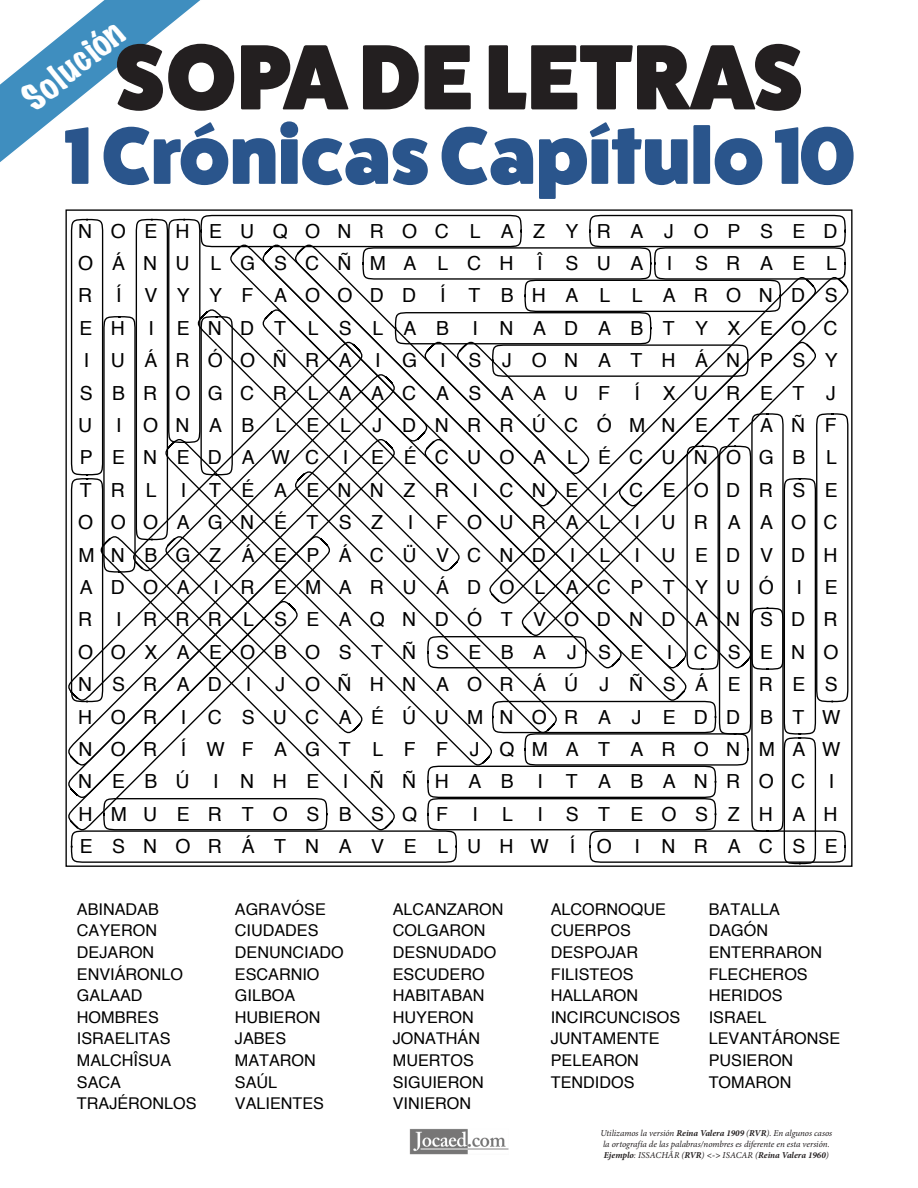
<style>
.page{position:relative;width:918px;height:1188px;background:#fff}
.page>*{position:absolute;margin:0;border:0;box-sizing:border-box;transform-origin:0 0}
.t1{font:800 93px "Fat Frank";letter-spacing:.01em;color:#231f20}
.t2{font:800 81px "Fat Frank";color:#2a558c}
.t3{font:expanded 33px "Marker Felt";color:#fff}
.t4{font:19.35px/32.4px "Helvetica";letter-spacing:.96em;color:#000;text-align:justify}
.t5{font:19.35px/32.4px "Helvetica";letter-spacing:1.005em;color:#000}
.t6{font:16.2px "Helvetica";color:#000}
.t7{font:italic 9px/10.8px "Minion Pro";letter-spacing:-.005em;color:#231f20}
.s1{font-weight:700}
</style>
<div class="page">
<svg style="left:0;top:0;width:200px;height:162px"></svg>
<img style="left:410px;top:1129px;width:98px;height:26px">
<svg style="left:70px;top:214px;width:779px;height:651px"></svg>
<svg style="left:258px;top:307px;width:368px;height:364px"></svg>
<svg style="left:520px;top:338px;width:298px;height:302px"></svg>
<svg style="left:194px;top:307px;width:270px;height:266px"></svg>
<h3 class="t3" style="left:10px;top:82px;width:120px;rotate:-39deg">Solución</h3>
<h1 class="t1" style="left:115px;top:25px;width:689px">SOPA DE LETRAS</h1>
<h2 class="t2" style="left:65px;top:110px;width:790px">1 Crónicas Capítulo 10</h2>
<p class="t4" style="left:78px;top:215px;width:761px">NOEHEUQONROC LAZYRA JOPSED OÁNU LGSCÑMALCH Î SUA I SRAEL R Í VYYFAOODD Í TBHAL LARONDS EH I ENDT LSLAB INADABTYXEOC IUÁRÓOÑRA IG I SJONATHÁNPSY SBROGCRLAACASAAUF</p>
<p class="t4" style="left:78px;top:377px;width:760px;text-indent:556px">Í XURET J U I ONABLEL JDNRRÚCÓMNETAÑF PENEDAWC I EÉCUOA LÉCUNOGB L TRL</p>
<p class="t5" style="left:78px;top:474px;width:761px;text-indent:103px">I TÉAENNZR ICNE ICEODRSE<br>OOOAGNÉTSZ</p>
<p class="t4" style="left:408px;top:507px;width:204px">I FOURAL</p>
<p class="t4" style="left:635px;top:507px;width:205px">I URAAOC</p>
<p class="t4" style="left:78px;top:539px;width:498px">MNBGZÁEPÁCÜVCND I</p>
<p class="t4" style="left:599px;top:539px;width:12px">L</p>
<p class="t4" style="left:78px;top:539px;width:762px;text-indent:556px">I UEDVDH ADOA I REMARUÁDOLACPTYUÓ I E R I RRR LSEAQNDÓT VODNDANSDR OOXAEOBOSTÑSEBAJSE I CSENO NSRAD I</p>
<p class="t4" style="left:78px;top:669px;width:764px;text-align:left;text-indent:197px">JOÑHNAORÁÚJÑSÁERES<br>HOR I CSUCAÉÚUMNORA J EDDBTW<br>NOR ÍWF AGT LF F JQMAT ARONMAW<br>NEBÚ I NHE I ÑÑHAB I TABANROC I<br>HMUERTOSBSQF</p>
<p class="t5" style="left:80px;top:798px;width:760px;text-align:right">I STEOSZHAH<br>ESNORÁTNAVELUHWÍ O I NRACSE</p>
<p class="t4" style="left:473px;top:798px;width:7px">I</p>
<p class="t4" style="left:502px;top:798px;width:12px">L</p>
<p class="t6" style="left:77px;top:897px;width:83px">ABINADAB</p>
<p class="t6" style="left:235px;top:897px;width:92px">AGRAVÓSE</p>
<p class="t6" style="left:393px;top:897px;width:112px">ALCANZARON</p>
<p class="t6" style="left:551px;top:897px;width:117px">ALCORNOQUE</p>
<p class="t6" style="left:709px;top:897px;width:73px">BATALLA</p>
<p class="t6" style="left:77px;top:918px;width:82px">CAYERON</p>
<p class="t6" style="left:235px;top:918px;width:85px">CIUDADES</p>
<p class="t6" style="left:393px;top:918px;width:94px">COLGARON</p>
<p class="t6" style="left:551px;top:918px;width:82px">CUERPOS</p>
<p class="t6" style="left:709px;top:918px;width:61px">DAGÓN</p>
<p class="t6" style="left:77px;top:940px;width:79px">DEJARON</p>
<p class="t6" style="left:235px;top:940px;width:110px">DENUNCIADO</p>
<p class="t6" style="left:393px;top:940px;width:105px">DESNUDADO</p>
<p class="t6" style="left:551px;top:940px;width:89px">DESPOJAR</p>
<p class="t6" style="left:709px;top:940px;width:115px">ENTERRARON</p>
<p class="t6" style="left:77px;top:961px;width:108px">ENVIÁRONLO</p>
<p class="t6" style="left:235px;top:961px;width:86px">ESCARNIO</p>
<p class="t6" style="left:393px;top:961px;width:93px">ESCUDERO</p>
<p class="t6" style="left:551px;top:961px;width:84px">FILISTEOS</p>
<p class="t6" style="left:709px;top:961px;width:101px">FLECHEROS</p>
<p class="t6" style="left:77px;top:983px;width:67px">GALAAD</p>
<p class="t6" style="left:235px;top:983px;width:62px">GILBOA</p>
<p class="t6" style="left:393px;top:983px;width:93px">HABITABAN</p>
<p class="t6" style="left:551px;top:983px;width:89px">HALLARON</p>
<p class="t6" style="left:709px;top:983px;width:75px">HERIDOS</p>
<p class="t6" style="left:77px;top:1005px;width:83px">HOMBRES</p>
<p class="t6" style="left:235px;top:1005px;width:87px">HUBIERON</p>
<p class="t6" style="left:393px;top:1005px;width:82px">HUYERON</p>
<p class="t6" style="left:551px;top:1005px;width:131px">INCIRCUNCISOS</p>
<p class="t6" style="left:709px;top:1005px;width:59px">ISRAEL</p>
<p class="t6" style="left:77px;top:1026px;width:95px">ISRAELITAS</p>
<p class="t6" style="left:235px;top:1026px;width:53px">JABES</p>
<p class="t6" style="left:393px;top:1026px;width:89px">JONATHÁN</p>
<p class="t6" style="left:551px;top:1026px;width:110px">JUNTAMENTE</p>
<p class="t6" style="left:709px;top:1026px;width:133px">LEVANTÁRONSE</p>
<p class="t6" style="left:77px;top:1048px;width:96px">MALCHÎSUA</p>
<p class="t6" style="left:235px;top:1048px;width:82px">MATARON</p>
<p class="t6" style="left:393px;top:1048px;width:82px">MUERTOS</p>
<p class="t6" style="left:551px;top:1048px;width:90px">PELEARON</p>
<p class="t6" style="left:709px;top:1048px;width:86px">PUSIERON</p>
<p class="t6" style="left:77px;top:1069px;width:46px">SACA</p>
<p class="t6" style="left:235px;top:1069px;width:44px">SAÚL</p>
<p class="t6" style="left:393px;top:1069px;width:92px">SIGUIERON</p>
<p class="t6" style="left:551px;top:1069px;width:85px">TENDIDOS</p>
<p class="t6" style="left:709px;top:1069px;width:84px">TOMARON</p>
<p class="t6" style="left:77px;top:1091px;width:121px">TRAJÉRONLOS</p>
<p class="t6" style="left:235px;top:1091px;width:91px">VALIENTES</p>
<p class="t6" style="left:393px;top:1091px;width:80px">VINIERON</p>
<p class="t7" style="left:601px;top:1128px;width:233px">Utilizamos la versión <span class="s1">Reina Valera 1909</span> (<span class="s1">RVR</span>). En algunos casos la ortografía de las palabras/nombres es diferente en esta versión.<br><span class="s1">Ejemplo</span>: ISSACHÂR (<span class="s1">RVR</span>) <span class="s1">&lt;-&gt;</span> ISACAR (<span class="s1">Reina Valera 1960</span>)</p>
</div>
